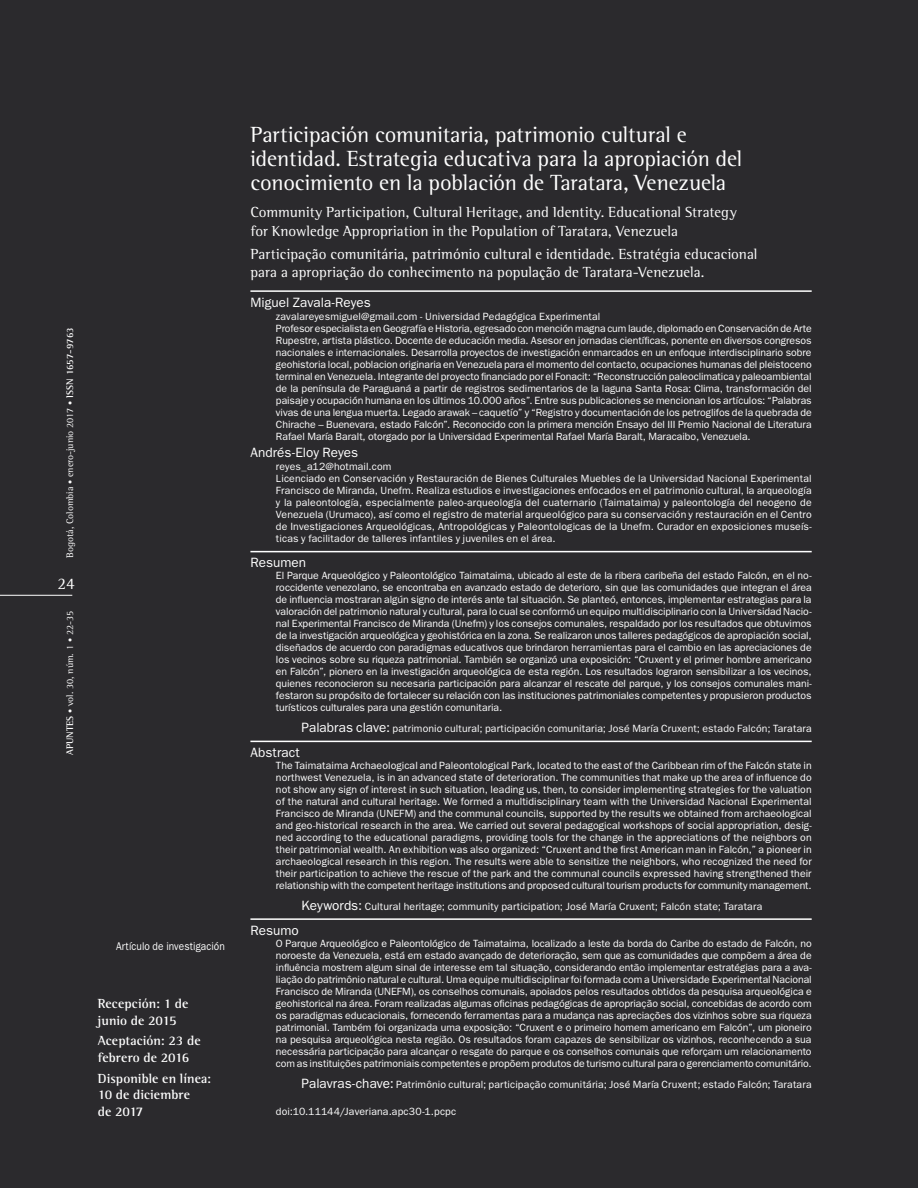
<style>
.page{position:relative;width:918px;height:1188px;background:#2b2a2d}
.page>*{position:absolute;margin:0;border:0;box-sizing:border-box;transform-origin:0 0}
.t1{font:22.5px/24px "Agfa Rotis Semi Serif";letter-spacing:-.005em;color:#fff}
.t2{font:16.5px "Agfa Rotis Semi Serif";color:#fff}
.t3{font:15px/18.8px "Agfa Rotis Semi Serif";color:#fff}
.t4{font:700 13.5px/16.5px "Agfa Rotis Semi Serif";color:#fff}
.t5{font:13.5px "ITC Franklin Gothic Std";color:#fff}
.t6{font:11.25px "ITC Franklin Gothic Std";letter-spacing:.01em;color:#fff;scale:.9 1}
.t7{font:10.5px/12px "ITC Franklin Gothic Std";letter-spacing:.005em;color:#fff;text-align:justify}
.t8{font:9.75px "Agfa Rotis Semi Serif";color:#fff}
.s1{font-size:8.25px}
.s2{font-weight:700}
.s3{font-size:13.5px}
</style>
<div class="page">
<hr style="left:0;top:595px;width:72px;height:1px;background:#fff">
<hr style="left:250px;top:290px;width:562px;height:2px;background:#fff">
<hr style="left:250px;top:551px;width:562px;height:1px;background:#fff">
<hr style="left:250px;top:741px;width:562px;height:1px;background:#fff">
<hr style="left:250px;top:918px;width:562px;height:2px;background:#fff">
<p class="t8" style="left:64px;top:558px;width:232px;rotate:-90deg">Bogotá, Colombia <span class="s1">•</span> enero-junio 2017 <span class="s1">•</span> <span class="s2">ISSN 1657-9763</span></p>
<h2 class="t2" style="left:58px;top:574px;width:18px">24</h2>
<p class="t8" style="left:64px;top:755px;width:145px;rotate:-90deg"><span class="s2">APUNTES</span> <span class="s1">•</span> vol. 30, núm. 1 <span class="s1">•</span> 22-35</p>
<p class="t6" style="left:116px;top:939px;width:122px">Artículo de investigación</p>
<p class="t4" style="left:98px;top:995px;width:92px">Recepción: 1 de junio de 2015</p>
<p class="t4" style="left:98px;top:1033px;width:104px">Aceptación: 23 de febrero de 2016</p>
<p class="t4" style="left:98px;top:1070px;width:115px">Disponible en línea:<br>10 de diciembre<br>de 2017</p>
<h1 class="t1" style="left:250px;top:122px;width:493px">Participación comunitaria, patrimonio cultural e identidad. Estrategia educativa para la apropiación del conocimiento en la población de Taratara, Venezuela</h1>
<h3 class="t3" style="left:250px;top:203px;width:488px">Community Participation, Cultural Heritage, and Identity. Educational Strategy for Knowledge Appropriation in the Population of Taratara, Venezuela</h3>
<h3 class="t3" style="left:250px;top:244px;width:509px">Participação comunitária, património cultural e identidade. Estratégia educacional para a apropriação do conhecimento na população de Taratara-Venezuela.</h3>
<p class="t5" style="left:250px;top:294px;width:122px">Miguel Zavala-Reyes</p>
<p class="t7" style="left:276px;top:311px;width:537px;text-align:left">zavalareyesmiguel@gmail.com - Universidad Pedagógica Experimental<br>Profesor especialista en Geografía e Historia, egresado con mención magna cum laude, diplomado en Conservación de Arte Rupestre, artista plástico. Docente de educación media. Asesor en jornadas científicas, ponente en diversos congresos nacionales e internacionales. Desarrolla proyectos de investigación enmarcados en un enfoque interdisciplinario sobre geohistoria local, poblacion originaria en Venezuela para el momento del contacto, ocupaciones humanas del pleistoceno terminal en Venezuela. Integrante del proyecto financiado por el Fonacit: “Reconstrucción paleoclimatica y paleoambiental de la península de Paraguaná a partir de registros sedimentarios de la laguna Santa Rosa: Clima, transformación del paisaje y ocupación humana en los últimos 10.000 años”. Entre sus publicaciones se mencionan los artículos: “Palabras vivas de una lengua muerta. Legado arawak – caquetío” y “Registro y documentación de los petroglifos de la quebrada de Chirache – Buenevara, estado Falcón”. Reconocido con la primera mención Ensayo del III Premio Nacional de Literatura Rafael María Baralt, otorgado por la Universidad Experimental Rafael María Baralt, Maracaibo, Venezuela.</p>
<p class="t5" style="left:250px;top:444px;width:109px">Andrés-Eloy Reyes</p>
<p class="t7" style="left:276px;top:461px;width:537px;text-align:left">reyes_a12@hotmail.com<br>Licenciado en Conservación y Restauración de Bienes Culturales Muebles de la Universidad Nacional Experimental Francisco de Miranda, Unefm. Realiza estudios e investigaciones enfocados en el patrimonio cultural, la arqueología y la paleontología, especialmente paleo-arqueología del cuaternario (Taimataima) y paleontología del neogeno de Venezuela (Urumaco), así como el registro de material arqueológico para su conservación y restauración en el Centro de Investigaciones Arqueológicas, Antropológicas y Paleontologicas de la Unefm. Curador en exposiciones museís&shy;ticas y facilitador de talleres infantiles y juveniles en el área.</p>
<p class="t5" style="left:250px;top:555px;width:57px">Resumen</p>
<p class="t7" style="left:276px;top:570px;width:537px">El Parque Arqueológico y Paleontológico Taimataima, ubicado al este de la ribera caribeña del estado Falcón, en el no&shy;roccidente venezolano, se encontraba en avanzado estado de deterioro, sin que las comunidades que integran el área de influencia mostraran algún signo de interés ante tal situación. Se planteó, entonces, implementar estrategias para la valoración del patrimonio natural y cultural, para lo cual se conformó un equipo multidisciplinario con la Universidad Nacio&shy;nal Experimental Francisco de Miranda (Unefm) y los consejos comunales, respaldado por los resultados que obtuvimos de la investigación arqueológica y geohistórica en la zona. Se realizaron unos talleres pedagógicos de apropiación social, diseñados de acuerdo con paradigmas educativos que brindaron herramientas para el cambio en las apreciaciones de los vecinos sobre su riqueza patrimonial. También se organizó una exposición: “Cruxent y el primer hombre americano en Falcón”, pionero en la investigación arqueológica de esta región. Los resultados lograron sensibilizar a los vecinos, quienes reconocieron su necesaria participación para alcanzar el rescate del parque, y los consejos comunales mani&shy;festaron su propósito de fortalecer su relación con las instituciones patrimoniales competentes y propusieron productos turísticos culturales para una gestión comunitaria.</p>
<p class="t7" style="left:301px;top:723px;width:512px"><span class="s3">Palabras clave:</span> patrimonio cultural; participación comunitaria; José María Cruxent; estado Falcón; Taratara</p>
<p class="t5" style="left:250px;top:745px;width:51px">Abstract</p>
<p class="t7" style="left:276px;top:760px;width:537px">The Taimataima Archaeological and Paleontological Park, located to the east of the Caribbean rim of the Falcón state in northwest Venezuela, is in an advanced state of deterioration. The communities that make up the area of influence do not show any sign of interest in such situation, leading us, then, to consider implementing strategies for the valuation of the natural and cultural heritage. We formed a multidisciplinary team with the Universidad Nacional Experimental Francisco de Miranda (UNEFM) and the communal councils, supported by the results we obtained from archaeological and geo-historical research in the area. We carried out several pedagogical workshops of social appropriation, desig&shy;ned according to the educational paradigms, providing tools for the change in the appreciations of the neighbors on their patrimonial wealth. An exhibition was also organized: “Cruxent and the first American man in Falcón,” a pioneer in archaeological research in this region. The results were able to sensitize the neighbors, who recognized the need for their participation to achieve the rescue of the park and the communal councils expressed having strengthened their relationship with the competent heritage institutions and proposed cultural tourism products for community management.</p>
<p class="t7" style="left:301px;top:900px;width:462px"><span class="s3">Keywords:</span> Cultural heritage; community participation; José María Cruxent; Falcón state; Taratara</p>
<p class="t5" style="left:250px;top:922px;width:50px">Resumo</p>
<p class="t7" style="left:276px;top:937px;width:537px">O Parque Arqueológico e Paleontológico de Taimataima, localizado a leste da borda do Caribe do estado de Falcón, no noroeste da Venezuela, está em estado avançado de deterioração, sem que as comunidades que compõem a área de influência mostrem algum sinal de interesse em tal situação, considerando então implementar estratégias para a ava&shy;liação do patrimônio natural e cultural. Uma equipe multidisciplinar foi formada com a Universidade Experimental Nacional Francisco de Miranda (UNEFM), os conselhos comunais, apoiados pelos resultados obtidos da pesquisa arqueológica e geohistorical na área. Foram realizadas algumas oficinas pedagógicas de apropriação social, concebidas de acordo com os paradigmas educacionais, fornecendo ferramentas para a mudança nas apreciações dos vizinhos sobre sua riqueza patrimonial. Também foi organizada uma exposição: “Cruxent e o primeiro homem americano em Falcón”, um pioneiro na pesquisa arqueológica nesta região. Os resultados foram capazes de sensibilizar os vizinhos, reconhecendo a sua necessária participação para alcançar o resgate do parque e os conselhos comunais que reforçam um relacionamento com as instituições patrimoniais competentes e propõem produtos de turismo cultural para o gerenciamento comunitário.</p>
<p class="t7" style="left:301px;top:1078px;width:512px"><span class="s3">Palavras-chave:</span> Patrimônio cultural; participação comunitária; José María Cruxent; estado Falcón; Taratara</p>
<p class="t7" style="left:276px;top:1105px;width:182px">doi:10.11144/Javeriana.apc30-1.pcpc</p>
</div>
